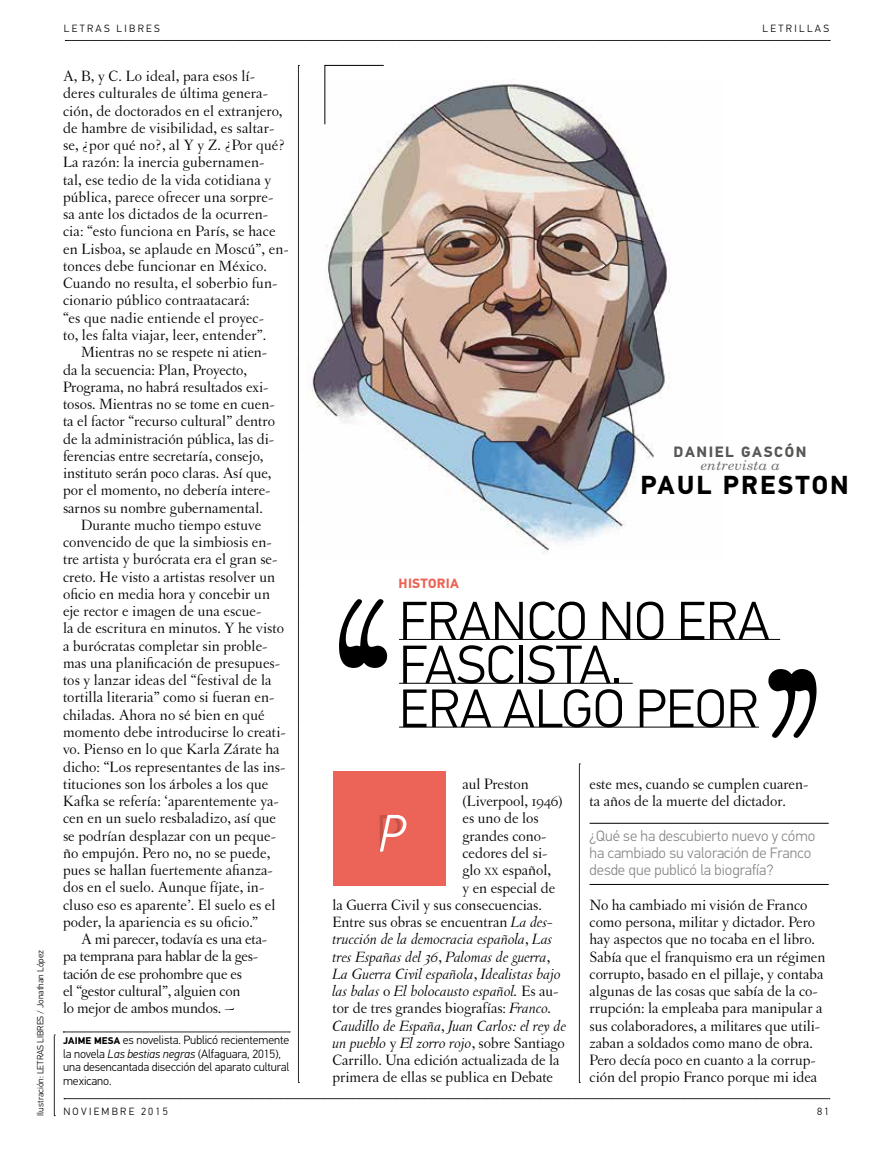
<style>
.page{position:relative;width:893px;height:1149px;background:#fff}
.page>*{position:absolute;margin:0;border:0;box-sizing:border-box;transform-origin:0 0}
.t1{font:300 54px/43.8px "PF Din Text Pro";color:#000}
.t2{font:italic 300 52.5px "GT Pressura";color:#fff}
.t3{font:700 26.1px "PF Din Text Pro";letter-spacing:.085em;color:#000}
.t4{font:15.75px/17.2px "Letras Oldstyle";color:#000}
.t5{font:italic 15.75px "Letras Oldstyle";color:#000;scale:1.1 1}
.t6{font:300 15px/17.2px "PF Din Text Pro";color:#878787}
.t7{font:700 15px "PF Din Text Pro";letter-spacing:.105em;color:#575756}
.t8{font:italic 13.5px "Century Schoolbook Pro";letter-spacing:-.005em;color:#706f6f;scale:1.1 1}
.t9{font:700 13.5px "PF Din Text Pro";letter-spacing:.02em;color:#ec6457}
.t10{font:300 12px/13.5px "PF Din Text Pro";letter-spacing:-.005em;color:#000}
.t11{font:300 10.5px "PF Din Text Pro";letter-spacing:.22em;color:#000}
.t12{font:300 9px "PF Din Text Pro";color:#000}
.s1{font-weight:700;font-size:9.75px}
.s2{font-style:italic}
.s3{font-size:10.95px}
.s4{font-style:normal}
</style>
<div class="page">
<svg style="left:65px;top:40px;width:765px;height:1px"></svg>
<svg style="left:64px;top:1098px;width:766px;height:1px"></svg>
<svg style="left:63px;top:1031px;width:227px;height:1px"></svg>
<svg style="left:298px;top:65px;width:1px;height:1017px"></svg>
<svg style="left:579px;top:763px;width:1px;height:319px"></svg>
<img style="left:297px;top:79px;width:374px;height:481px">
<hr style="left:399px;top:639px;width:381px;height:1px;background:#000">
<hr style="left:399px;top:682px;width:234px;height:1px;background:#000">
<hr style="left:399px;top:726px;width:360px;height:1px;background:#000">
<svg style="left:768px;top:669px;width:48px;height:68px"></svg>
<svg style="left:339px;top:599px;width:48px;height:68px"></svg>
<svg style="left:324px;top:65px;width:60px;height:60px"></svg>
<hr style="left:590px;top:822px;width:239px;height:1px;background:#000">
<hr style="left:590px;top:883px;width:239px;height:1px;background:#000">
<div style="left:333px;top:771px;width:113px;height:114px;background:#ec6457"></div>
<svg style="left:54px;top:1034px;width:1px;height:81px"></svg>
<p class="t12" style="left:35px;top:1115px;width:167px;rotate:-90deg">Ilustración: LETRAS LIBRES / Jonathan López</p>
<p class="t11" style="left:64px;top:22px;width:97px">LETRAS LIBRES</p>
<p class="t11" style="left:763px;top:22px;width:68px">LETRILLAS</p>
<p class="t4" style="left:63px;top:67px;width:227px">A, B, y C. Lo ideal, para esos lí&shy;deres culturales de última genera&shy;ción, de doctorados en el extranjero, de hambre de visibilidad, es saltar&shy;se, ¿por qué no?, al Y y Z. ¿Por qué?<br>La razón: la inercia gubernamen-<br>tal, ese tedio de la vida cotidiana y pública, parece ofrecer una sorpre&shy;sa ante los dictados de la ocurren&shy;cia: “esto funciona en París, se hace en Lisboa, se aplaude en Moscú”, en&shy;tonces debe funcionar en México.<br>Cuando no resulta, el soberbio fun&shy;cionario público contraatacará:<br>“es que nadie entiende el proyec-<br>to, les falta viajar, leer, entender”.</p>
<p class="t4" style="left:81px;top:343px;width:188px">Mientras no se respete ni atien-</p>
<p class="t4" style="left:63px;top:361px;width:185px">da la secuencia: Plan, Proyecto,</p>
<p class="t4" style="left:63px;top:378px;width:207px">Programa, no habrá resultados exi-</p>
<p class="t4" style="left:63px;top:395px;width:213px">tosos. Mientras no se tome en cuen-</p>
<p class="t4" style="left:63px;top:412px;width:213px">ta el factor “recurso cultural” dentro</p>
<p class="t4" style="left:63px;top:430px;width:213px">de la administración pública, las di-</p>
<p class="t4" style="left:63px;top:447px;width:202px">ferencias entre secretaría, consejo,</p>
<p class="t4" style="left:63px;top:464px;width:210px">instituto serán poco claras. Así que,</p>
<p class="t4" style="left:63px;top:481px;width:209px">por el momento, no debería intere-</p>
<p class="t4" style="left:63px;top:499px;width:201px">sarnos su nombre gubernamental.</p>
<p class="t4" style="left:81px;top:516px;width:182px">Durante mucho tiempo estuve</p>
<p class="t4" style="left:63px;top:533px;width:210px">convencido de que la simbiosis en-</p>
<p class="t4" style="left:63px;top:550px;width:216px">tre artista y burócrata era el gran se-</p>
<p class="t4" style="left:63px;top:568px;width:214px">creto. He visto a artistas resolver un</p>
<p class="t4" style="left:63px;top:585px;width:209px">oficio en media hora y concebir un</p>
<p class="t4" style="left:63px;top:602px;width:200px">eje rector e imagen de una escue-</p>
<p class="t4" style="left:63px;top:619px;width:223px">la de escritura en minutos. Y he visto</p>
<p class="t4" style="left:63px;top:636px;width:206px">a burócratas completar sin proble-</p>
<p class="t4" style="left:63px;top:654px;width:219px">mas una planificación de presupues-</p>
<p class="t4" style="left:63px;top:671px;width:210px">tos y lanzar ideas del “festival de la</p>
<p class="t4" style="left:63px;top:688px;width:213px">tortilla literaria” como si fueran en-</p>
<p class="t4" style="left:63px;top:705px;width:203px">chiladas. Ahora no sé bien en qué</p>
<p class="t4" style="left:63px;top:723px;width:224px">momento debe introducirse lo creati-</p>
<p class="t4" style="left:63px;top:740px;width:218px">vo. Pienso en lo que Karla Zárate ha</p>
<p class="t4" style="left:63px;top:757px;width:224px">dicho: “Los representantes de las ins-</p>
<p class="t4" style="left:63px;top:774px;width:207px">tituciones son los árboles a los que</p>
<p class="t4" style="left:63px;top:792px;width:217px">Kafka se refería: ‘aparentemente ya-</p>
<p class="t4" style="left:63px;top:809px;width:215px">cen en un suelo resbaladizo, así que</p>
<p class="t4" style="left:63px;top:826px;width:214px">se podrían desplazar con un peque-</p>
<p class="t4" style="left:63px;top:843px;width:209px">ño empujón. Pero no, no se puede,</p>
<p class="t4" style="left:63px;top:861px;width:211px">pues se hallan fuertemente afianza-</p>
<p class="t4" style="left:63px;top:878px;width:203px">dos en el suelo. Aunque fíjate, in-</p>
<p class="t4" style="left:63px;top:895px;width:214px">cluso eso es aparente’. El suelo es el</p>
<p class="t4" style="left:63px;top:912px;width:196px">poder, la apariencia es su oficio.”</p>
<p class="t4" style="left:81px;top:930px;width:188px">A mi parecer, todavía es una eta-</p>
<p class="t4" style="left:63px;top:947px;width:197px">pa temprana para hablar de la ges-</p>
<p class="t4" style="left:63px;top:964px;width:181px">tación de ese prohombre que es</p>
<p class="t4" style="left:63px;top:981px;width:179px">el “gestor cultural”, alguien con</p>
<p class="t4" style="left:63px;top:999px;width:173px">lo mejor de ambos mundos. ~</p>
<p class="t10" style="left:63px;top:1033px;width:228px"><span class="s1">JAIME MESA</span> es novelista. Publicó recientemente la novela <span class="s2">Las bestias negras</span> (Alfaguara, 2015), una desencantada disección del aparato cultural mexicano.</p>
<p class="t7" style="left:674px;top:442px;width:134px">DANIEL GASCÓN</p>
<p class="t8" style="left:700px;top:457px;width:73px">entrevista a</p>
<p class="t9" style="left:399px;top:575px;width:62px">HISTORIA</p>
<h3 class="t3" style="left:640px;top:469px;width:210px">PAUL PRESTON</h3>
<h1 class="t1" style="left:399px;top:599px;width:372px">FRANCO NO ERA<br>FASCISTA.<br>ERA ALGO PEOR</h1>
<p class="t4" style="left:462px;top:775px;width:68px">aul Preston</p>
<p class="t4" style="left:462px;top:792px;width:102px">(Liverpool, 1946)</p>
<p class="t4" style="left:462px;top:809px;width:78px">es uno de los</p>
<p class="t4" style="left:462px;top:826px;width:85px">grandes cono-</p>
<p class="t4" style="left:462px;top:844px;width:86px">cedores del si-</p>
<p class="t4" style="left:462px;top:861px;width:90px">glo <span class="s3">xx</span> español,</p>
<p class="t4" style="left:462px;top:878px;width:94px">y en especial de</p>
<p class="t4" style="left:332px;top:895px;width:211px">la Guerra Civil y sus consecuencias.</p>
<p class="t4" style="left:332px;top:913px;width:222px">Entre sus obras se encuentran <span class="s2">La des-</span></p>
<p class="t5" style="left:332px;top:930px;width:201px">trucción de la democracia española<span class="s4">,</span> Las</p>
<p class="t5" style="left:332px;top:947px;width:200px">tres Españas del 36<span class="s4">,</span> Palomas de guerra<span class="s4">,</span></p>
<p class="t5" style="left:332px;top:964px;width:209px">La Guerra Civil española<span class="s4">,</span> Idealistas bajo</p>
<p class="t5" style="left:332px;top:982px;width:207px">las balas <span class="s4">o</span> El holocausto español. <span class="s4">Es au-</span></p>
<p class="t4" style="left:332px;top:999px;width:221px">tor de tres grandes biografías: <span class="s2">Franco.</span></p>
<p class="t5" style="left:332px;top:1016px;width:214px">Caudillo de España<span class="s4">,</span> Juan Carlos: el rey de</p>
<p class="t5" style="left:332px;top:1033px;width:213px">un pueblo <span class="s4">y</span> El zorro rojo<span class="s4">, sobre Santiago</span></p>
<p class="t4" style="left:332px;top:1051px;width:229px">Carrillo. Una edición actualizada de la</p>
<p class="t4" style="left:332px;top:1068px;width:222px">primera de ellas se publica en Debate</p>
<h2 class="t2" style="left:379px;top:795px;width:26px">P</h2>
<p class="t4" style="left:590px;top:775px;width:220px">este mes, cuando se cumplen cuaren&shy;ta años de la muerte del dictador.</p>
<p class="t6" style="left:590px;top:826px;width:227px">¿Qué se ha descubierto nuevo y cómo ha cambiado su valoración de Franco desde que publicó la biografía?</p>
<p class="t4" style="left:590px;top:895px;width:237px">No ha cambiado mi visión de Franco como persona, militar y dictador. Pero hay aspectos que no tocaba en el libro.<br>Sabía que el franquismo era un régimen corrupto, basado en el pillaje, y contaba algunas de las cosas que sabía de la co&shy;rrupción: la empleaba para manipular a sus colaboradores, a militares que utili&shy;zaban a soldados como mano de obra.<br>Pero decía poco en cuanto a la corrup&shy;ción del propio Franco porque mi idea</p>
<p class="t11" style="left:63px;top:1104px;width:106px">NOVIEMBRE 2015</p>
<p class="t11" style="left:817px;top:1104px;width:14px">81</p>
</div>
